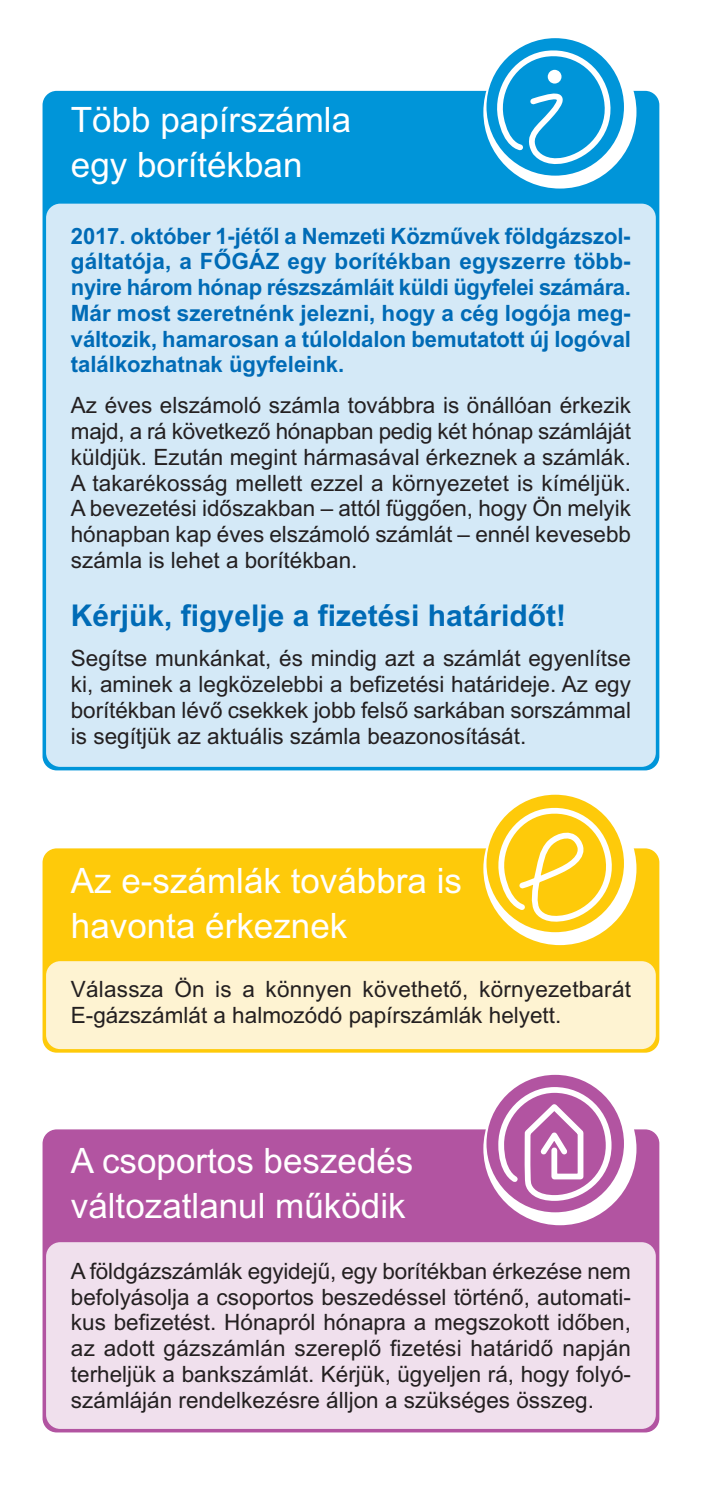
<style>
.page{position:relative;width:709px;height:1489px;background:#fff}
.page>*{position:absolute;margin:0;border:0;box-sizing:border-box;transform-origin:0 0}
.t1{font:35px/45px "Arial";color:#fff}
.t2{font:700 30px "Arial";color:#006bb6}
.t3{font:22.5px/25.8px "Arial";color:#231f20;text-align:justify}
.t4{font:700 22.5px/25.8px "Arial";color:#006bb6;text-align:justify}
</style>
<div class="page">
<div style="left:43px;top:91px;width:616px;height:679px;background:#0095d9;border-radius:14px"></div>
<div style="left:46px;top:204px;width:610px;height:562px;background:#d4e9f7;border-radius:14px"></div>
<div style="left:483px;top:35px;width:153px;height:153px;background:#fff;border-radius:50%"></div>
<div style="left:486px;top:38px;width:138px;height:138px;background:#0095d9;border-radius:50%"></div>
<svg style="left:497px;top:50px;width:115px;height:120px"></svg>
<div style="left:547px;top:70px;width:14px;height:14px;background:#fff;border-radius:50%"></div>
<div style="left:43px;top:848px;width:616px;height:204px;background:#feca0a;border-radius:14px"></div>
<div style="left:46px;top:961px;width:610px;height:88px;background:#fef3d2;border-radius:14px"></div>
<div style="left:483px;top:792px;width:153px;height:153px;background:#fff;border-radius:50%"></div>
<div style="left:486px;top:794px;width:138px;height:138px;background:#feca0a;border-radius:50%"></div>
<svg style="left:497px;top:801px;width:115px;height:125px"></svg>
<div style="left:43px;top:1129px;width:616px;height:303px;background:#b254a1;border-radius:14px"></div>
<div style="left:46px;top:1242px;width:610px;height:186px;background:#f0e0ed;border-radius:14px"></div>
<div style="left:483px;top:1072px;width:153px;height:153px;background:#fff;border-radius:50%"></div>
<div style="left:486px;top:1074px;width:138px;height:138px;background:#b254a1;border-radius:50%"></div>
<svg style="left:497px;top:1083px;width:115px;height:121px"></svg>
<h1 class="t1" style="left:71px;top:97px;width:282px">Több papírszámla egy borítékban</h1>
<p class="t4" style="left:71px;top:223px;width:561px">2017. október 1-jétől a Nemzeti Közművek földgázszol&shy;gáltatója, a FŐGÁZ egy borítékban egyszerre több&shy;nyire három hónap részszámláit küldi ügyfelei számára.<br>Már most szeretnénk jelezni, hogy a cég logója meg&shy;változik, hamarosan a túloldalon bemutatott új logóval találkozhatnak ügyfeleink.</p>
<p class="t3" style="left:71px;top:392px;width:561px">Az éves elszámoló számla továbbra is önállóan érkezik majd, a rá következő hónapban pedig két hónap számláját küldjük. Ezután megint hármasával érkeznek a számlák.<br>A takarékosság mellett ezzel a környezetet is kíméljük.<br>A bevezetési időszakban – attól függően, hogy Ön melyik hónapban kap éves elszámoló számlát – ennél kevesebb számla is lehet a borítékban.</p>
<h2 class="t2" style="left:71px;top:598px;width:497px">Kérjük, figyelje a fizetési határidőt!</h2>
<p class="t3" style="left:71px;top:645px;width:561px">Segítse munkánkat, és mindig azt a számlát egyenlítse ki, aminek a legközelebbi a befizetési határideje. Az egy borítékban lévő csekkek jobb felső sarkában sorszámmal is segítjük az aktuális számla beazonosítását.</p>
<h1 class="t1" style="left:71px;top:858px;width:392px">Az e-számlák továbbra is havonta érkeznek</h1>
<p class="t3" style="left:71px;top:976px;width:561px">Válassza Ön is a könnyen követhető, környezetbarát<br>E-gázszámlát a halmozódó papírszámlák helyett.</p>
<h1 class="t1" style="left:71px;top:1138px;width:344px">A csoportos beszedés változatlanul működik</h1>
<p class="t3" style="left:71px;top:1258px;width:561px">A földgázszámlák egyidejű, egy borítékban érkezése nem befolyásolja a csoportos beszedéssel történő, automati&shy;kus befizetést. Hónapról hónapra a megszokott időben, az adott gázszámlán szereplő fizetési határidő napján terheljük a bankszámlát. Kérjük, ügyeljen rá, hogy folyó&shy;számláján rendelkezésre álljon a szükséges összeg.</p>
</div>
